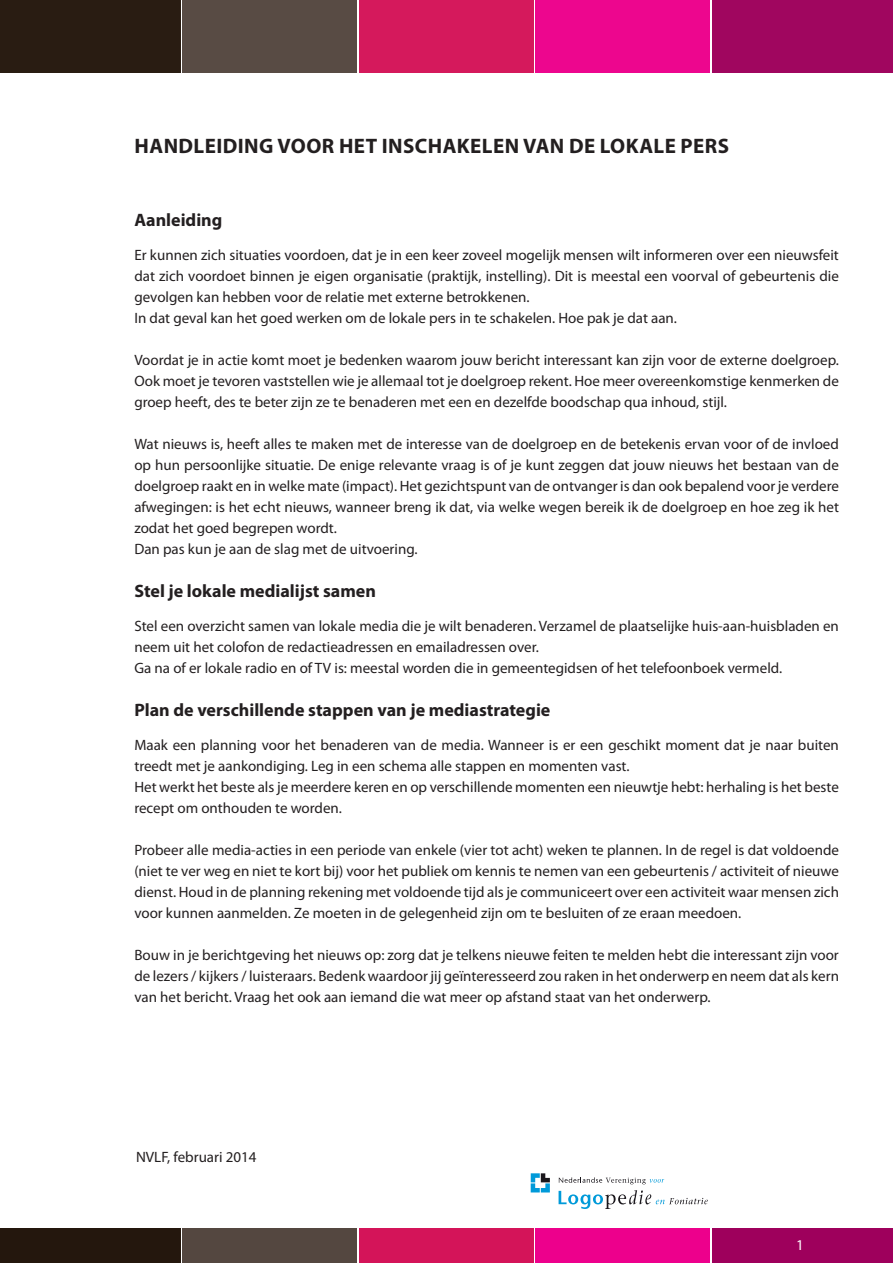
<style>
.page{position:relative;width:893px;height:1263px;background:#fff}
.page>*{position:absolute;margin:0;border:0;box-sizing:border-box;transform-origin:0 0}
.kop_groot{font:700 21px "Myriad Pro";letter-spacing:.02em;color:#231f20}
.kop_klein{font:700 18px "Myriad Pro";color:#231f20}
.platte_tekst{font:15px/21px "Myriad Pro";color:#231f20;text-align:justify}
.platte_tekst-2{font:15px "Myriad Pro";color:#fff}
</style>
<div class="page">
<div style="left:0;top:0;width:180px;height:72px;background:#24170d"></div>
<div style="left:182px;top:0;width:175px;height:72px;background:#544740"></div>
<div style="left:359px;top:0;width:174px;height:72px;background:#d41459"></div>
<div style="left:536px;top:0;width:174px;height:72px;background:#ed008c"></div>
<div style="left:712px;top:0;width:181px;height:72px;background:#9e005c"></div>
<div style="left:0;top:1229px;width:180px;height:34px;background:#24170d"></div>
<div style="left:182px;top:1229px;width:175px;height:34px;background:#544740"></div>
<div style="left:359px;top:1229px;width:174px;height:34px;background:#d41459"></div>
<div style="left:536px;top:1229px;width:174px;height:34px;background:#ed008c"></div>
<div style="left:712px;top:1229px;width:181px;height:34px;background:#9e005c"></div>
<svg style="left:559px;top:1190px;width:149px;height:19px"></svg>
<svg style="left:559px;top:1177px;width:105px;height:7px"></svg>
<svg style="left:531px;top:1173px;width:19px;height:19px"></svg>
<p class="kop_groot" style="left:135px;top:132px;width:596px">Handleiding voor het inschakelen van de lokale pers</p>
<p class="kop_klein" style="left:134px;top:208px;width:89px">Aanleiding</p>
<p class="platte_tekst" style="left:134px;top:244px;width:706px">Er kunnen zich situaties voordoen, dat je in een keer zoveel mogelijk mensen wilt informeren over een nieuwsfeit dat zich voordoet binnen je eigen organisatie (praktijk, instelling). Dit is meestal een voorval of gebeurtenis die gevolgen kan hebben voor de relatie met externe betrokkenen.</p>
<p class="platte_tekst" style="left:134px;top:307px;width:544px">In dat geval kan het goed werken om de lokale pers in te schakelen. Hoe pak je dat aan.</p>
<p class="platte_tekst" style="left:134px;top:349px;width:706px">Voordat je in actie komt moet je bedenken waarom jouw bericht interessant kan zijn voor de externe doelgroep.<br>Ook moet je tevoren vaststellen wie je allemaal tot je doelgroep rekent. Hoe meer overeenkomstige kenmerken de groep heeft, des te beter zijn ze te benaderen met een en dezelfde boodschap qua inhoud, stijl.</p>
<p class="platte_tekst" style="left:134px;top:433px;width:706px">Wat nieuws is, heeft alles te maken met de interesse van de doelgroep en de betekenis ervan voor of de invloed op hun persoonlijke situatie. De enige relevante vraag is of je kunt zeggen dat jouw nieuws het bestaan van de doelgroep raakt en in welke mate (impact). Het gezichtspunt van de ontvanger is dan ook bepalend voor je verdere afwegingen: is het echt nieuws, wanneer breng ik dat, via welke wegen bereik ik de doelgroep en hoe zeg ik het zodat het goed begrepen wordt.</p>
<p class="platte_tekst" style="left:134px;top:538px;width:285px">Dan pas kun je aan de slag met de uitvoering.</p>
<p class="kop_klein" style="left:134px;top:579px;width:243px">Stel je lokale medialijst samen</p>
<p class="platte_tekst" style="left:134px;top:615px;width:706px">Stel een overzicht samen van lokale media die je wilt benaderen. Verzamel de plaatselijke huis-aan-huisbladen en neem uit het colofon de redactieadressen en emailadressen over.</p>
<p class="platte_tekst" style="left:134px;top:657px;width:649px">Ga na of er lokale radio en of TV is: meestal worden die in gemeentegidsen of het telefoonboek vermeld.</p>
<p class="kop_klein" style="left:134px;top:699px;width:418px">Plan de verschillende stappen van je mediastrategie</p>
<p class="platte_tekst" style="left:134px;top:734px;width:706px">Maak een planning voor het benaderen van de media. Wanneer is er een geschikt moment dat je naar buiten treedt met je aankondiging. Leg in een schema alle stappen en momenten vast.</p>
<p class="platte_tekst" style="left:134px;top:776px;width:706px">Het werkt het beste als je meerdere keren en op verschillende momenten een nieuwtje hebt: herhaling is het beste recept om onthouden te worden.</p>
<p class="platte_tekst" style="left:134px;top:839px;width:706px">Probeer alle media-acties in een periode van enkele (vier tot acht) weken te plannen. In de regel is dat voldoende (niet te ver weg en niet te kort bij) voor het publiek om kennis te nemen van een gebeurtenis / activiteit of nieuwe dienst. Houd in de planning rekening met voldoende tijd als je communiceert over een activiteit waar mensen zich voor kunnen aanmelden. Ze moeten in de gelegenheid zijn om te besluiten of ze eraan meedoen.</p>
<p class="platte_tekst" style="left:134px;top:944px;width:706px">Bouw in je berichtgeving het nieuws op: zorg dat je telkens nieuwe feiten te melden hebt die interessant zijn voor de lezers / kijkers / luisteraars. Bedenk waardoor jij geïnteresseerd zou raken in het onderwerp en neem dat als kern van het bericht. Vraag het ook aan iemand die wat meer op afstand staat van het onderwerp.</p>
<p class="platte_tekst" style="left:136px;top:1146px;width:122px">NVLF, februari 2014</p>
<p class="platte_tekst-2" style="left:796px;top:1236px;width:9px">1</p>
</div>
